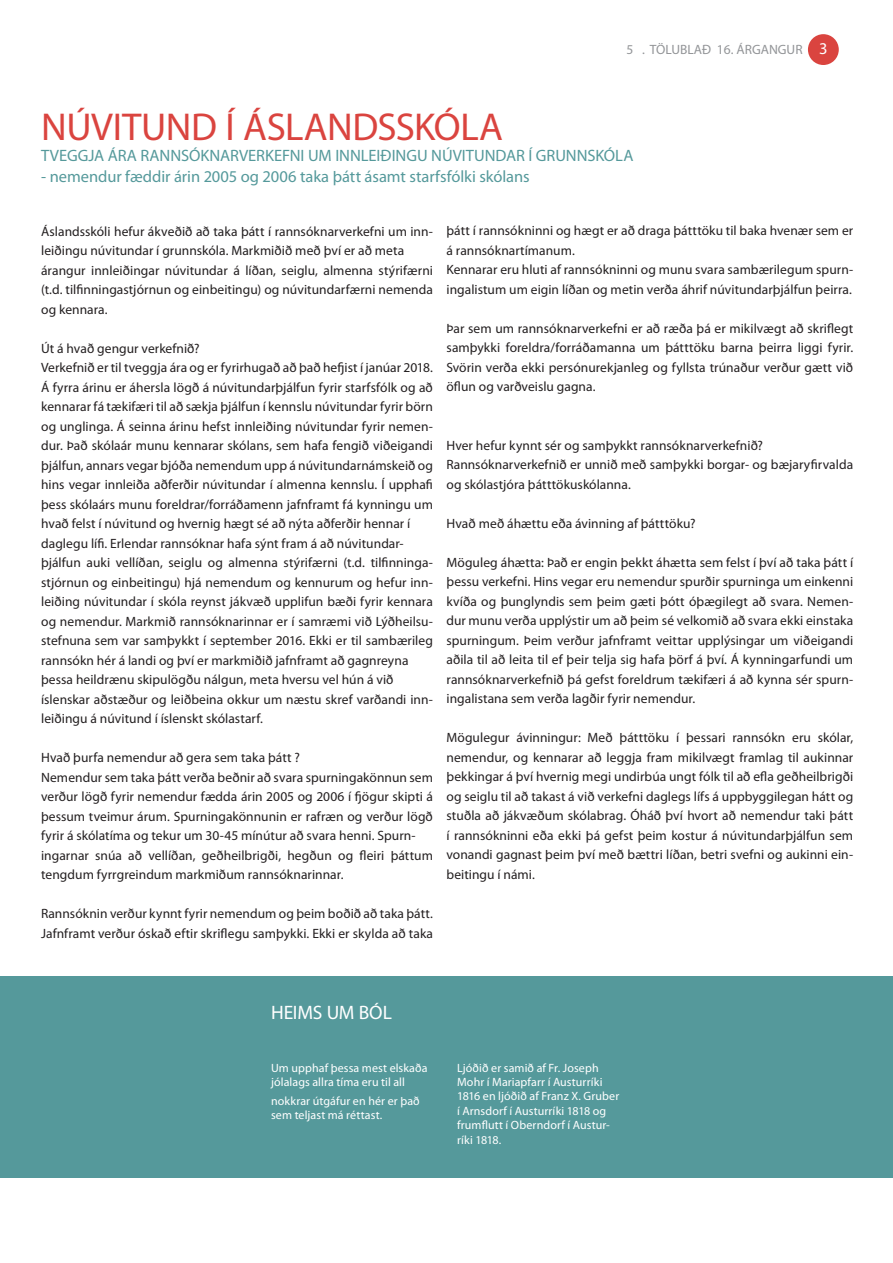
<style>
.page{position:relative;width:893px;height:1263px;background:#fff}
.page>*{position:absolute;margin:0;border:0;box-sizing:border-box;transform-origin:0 0}
.t1{font:39px "Myriad Pro";letter-spacing:-.01em;color:#da443f}
.t2{font:19.5px "Myriad Pro";letter-spacing:-.01em;color:#fff}
.t3{font:16.5px "Myriad Pro";color:#55999b}
.t4{font:13.5px/19.5px "Myriad Pro";letter-spacing:.005em;color:#231f20}
.t5{font:13.5px "Myriad Pro";color:#939598}
.t6{font:12px/14.4px "Myriad Pro";letter-spacing:.01em;color:#fff}
.s1{font-size:16.5px;color:#fff}
</style>
<div class="page">
<div style="left:808px;top:34px;width:31px;height:31px;background:#da443f;border-radius:50%"></div>
<div style="left:0;top:977px;width:893px;height:201px;background:#55999b"></div>
<p class="t5" style="left:626px;top:41px;width:203px">5 . TÖLUBLAÐ 16. ÁRGANGUR <span class="s1">3</span></p>
<h1 class="t1" style="left:41px;top:103px;width:464px">NÚVITUND Í ÁSLANDSSKÓLA</h1>
<p class="t3" style="left:41px;top:145px;width:594px">TVEGGJA ÁRA RANNSÓKNARVERKEFNI UM INNLEIÐINGU NÚVITUNDAR Í GRUNNSKÓLA</p>
<p class="t3" style="left:41px;top:166px;width:490px">- nemendur fæddir árin 2005 og 2006 taka þátt ásamt starfsfólki skólans</p>
<p class="t4" style="left:41px;top:221px;width:393px">Áslandsskóli hefur ákveðið að taka þátt í rannsóknarverkefni um inn&shy;leiðingu núvitundar í grunnskóla. Markmiðið með því er að meta árangur innleiðingar núvitundar á líðan, seiglu, almenna stýrifærni (t.d. tilfinningastjórnun og einbeitingu) og núvitundarfærni nemenda og kennara.</p>
<p class="t4" style="left:41px;top:338px;width:393px">Út á hvað gengur verkefnið?<br>Verkefnið er til tveggja ára og er fyrirhugað að það hefjist í janúar 2018.<br>Á fyrra árinu er áhersla lögð á núvitundarþjálfun fyrir starfsfólk og að kennarar fá tækifæri til að sækja þjálfun í kennslu núvitundar fyrir börn og unglinga. Á seinna árinu hefst innleiðing núvitundar fyrir nemen&shy;dur. Það skólaár munu kennarar skólans, sem hafa fengið viðeigandi þjálfun, annars vegar bjóða nemendum upp á núvitundarnámskeið og hins vegar innleiða aðferðir núvitundar í almenna kennslu. Í upphafi þess skólaárs munu foreldrar/forráðamenn jafnframt fá kynningu um hvað felst í núvitund og hvernig hægt sé að nýta aðferðir hennar í daglegu lífi. Erlendar rannsóknar hafa sýnt fram á að núvitundar&shy;þjálfun auki vellíðan, seiglu og almenna stýrifærni (t.d. tilfinninga&shy;stjórnun og einbeitingu) hjá nemendum og kennurum og hefur inn&shy;leiðing núvitundar í skóla reynst jákvæð upplifun bæði fyrir kennara og nemendur. Markmið rannsóknarinnar er í samræmi við Lýðheilsu&shy;stefnuna sem var samþykkt í september 2016. Ekki er til sambærileg rannsókn hér á landi og því er markmiðið jafnframt að gagnreyna þessa heildrænu skipulögðu nálgun, meta hversu vel hún á við íslenskar aðstæður og leiðbeina okkur um næstu skref varðandi inn&shy;leiðingu á núvitund í íslenskt skólastarf.</p>
<p class="t4" style="left:41px;top:747px;width:393px">Hvað þurfa nemendur að gera sem taka þátt ?<br>Nemendur sem taka þátt verða beðnir að svara spurningakönnun sem verður lögð fyrir nemendur fædda árin 2005 og 2006 í fjögur skipti á þessum tveimur árum. Spurningakönnunin er rafræn og verður lögð fyrir á skólatíma og tekur um 30-45 mínútur að svara henni. Spurn&shy;ingarnar snúa að vellíðan, geðheilbrigði, hegðun og fleiri þáttum tengdum fyrrgreindum markmiðum rannsóknarinnar.</p>
<p class="t4" style="left:41px;top:903px;width:393px">Rannsóknin verður kynnt fyrir nemendum og þeim boðið að taka þátt.<br>Jafnframt verður óskað eftir skriflegu samþykki. Ekki er skylda að taka</p>
<p class="t4" style="left:446px;top:221px;width:408px">þátt í rannsókninni og hægt er að draga þátttöku til baka hvenær sem er á rannsóknartímanum.<br>Kennarar eru hluti af rannsókninni og munu svara sambærilegum spurn&shy;ingalistum um eigin líðan og metin verða áhrif núvitundarþjálfun þeirra.</p>
<p class="t4" style="left:446px;top:318px;width:408px;text-align:justify">Þar sem um rannsóknarverkefni er að ræða þá er mikilvægt að skriflegt samþykki foreldra/forráðamanna um þátttöku barna þeirra liggi fyrir.<br>Svörin verða ekki persónurekjanleg og fyllsta trúnaður verður gætt við öflun og varðveislu gagna.</p>
<p class="t4" style="left:446px;top:435px;width:408px">Hver hefur kynnt sér og samþykkt rannsóknarverkefnið?<br>Rannsóknarverkefnið er unnið með samþykki borgar- og bæjaryfirvalda og skólastjóra þátttökuskólanna.</p>
<p class="t4" style="left:446px;top:513px;width:251px">Hvað með áhættu eða ávinning af þátttöku?</p>
<p class="t4" style="left:446px;top:552px;width:408px;text-align:justify">Möguleg áhætta: Það er engin þekkt áhætta sem felst í því að taka þátt í þessu verkefni. Hins vegar eru nemendur spurðir spurninga um einkenni kvíða og þunglyndis sem þeim gæti þótt óþægilegt að svara. Nemen&shy;dur munu verða upplýstir um að þeim sé velkomið að svara ekki einstaka spurningum. Þeim verður jafnframt veittar upplýsingar um viðeigandi aðila til að leita til ef þeir telja sig hafa þörf á því. Á kynningarfundi um rannsóknarverkefnið þá gefst foreldrum tækifæri á að kynna sér spurn&shy;ingalistana sem verða lagðir fyrir nemendur.</p>
<p class="t4" style="left:446px;top:728px;width:408px;text-align:justify">Mögulegur ávinningur: Með þátttöku í þessari rannsókn eru skólar, nemendur, og kennarar að leggja fram mikilvægt framlag til aukinnar þekkingar á því hvernig megi undirbúa ungt fólk til að efla geðheilbrigði og seiglu til að takast á við verkefni daglegs lífs á uppbyggilegan hátt og stuðla að jákvæðum skólabrag. Óháð því hvort að nemendur taki þátt í rannsókninni eða ekki þá gefst þeim kostur á núvitundarþjálfun sem vonandi gagnast þeim því með bættri líðan, betri svefni og aukinni ein&shy;beitingu í námi.</p>
<h2 class="t2" style="left:271px;top:1000px;width:122px">HEIMS UM BÓL</h2>
<p class="t6" style="left:271px;top:1060px;width:158px">Um upphaf þessa mest elskaða jólalags allra tíma eru til all</p>
<p class="t6" style="left:271px;top:1093px;width:150px">nokkrar útgáfur en hér er það sem teljast má réttast.</p>
<p class="t6" style="left:457px;top:1060px;width:164px">Ljóðið er samið af Fr. Joseph<br>Mohr í Mariapfarr í Austurríki<br>1816 en ljóðið af Franz X. Gruber í Arnsdorf í Austurríki 1818 og frumflutt í Oberndorf í Austur&shy;ríki 1818.</p>
</div>
